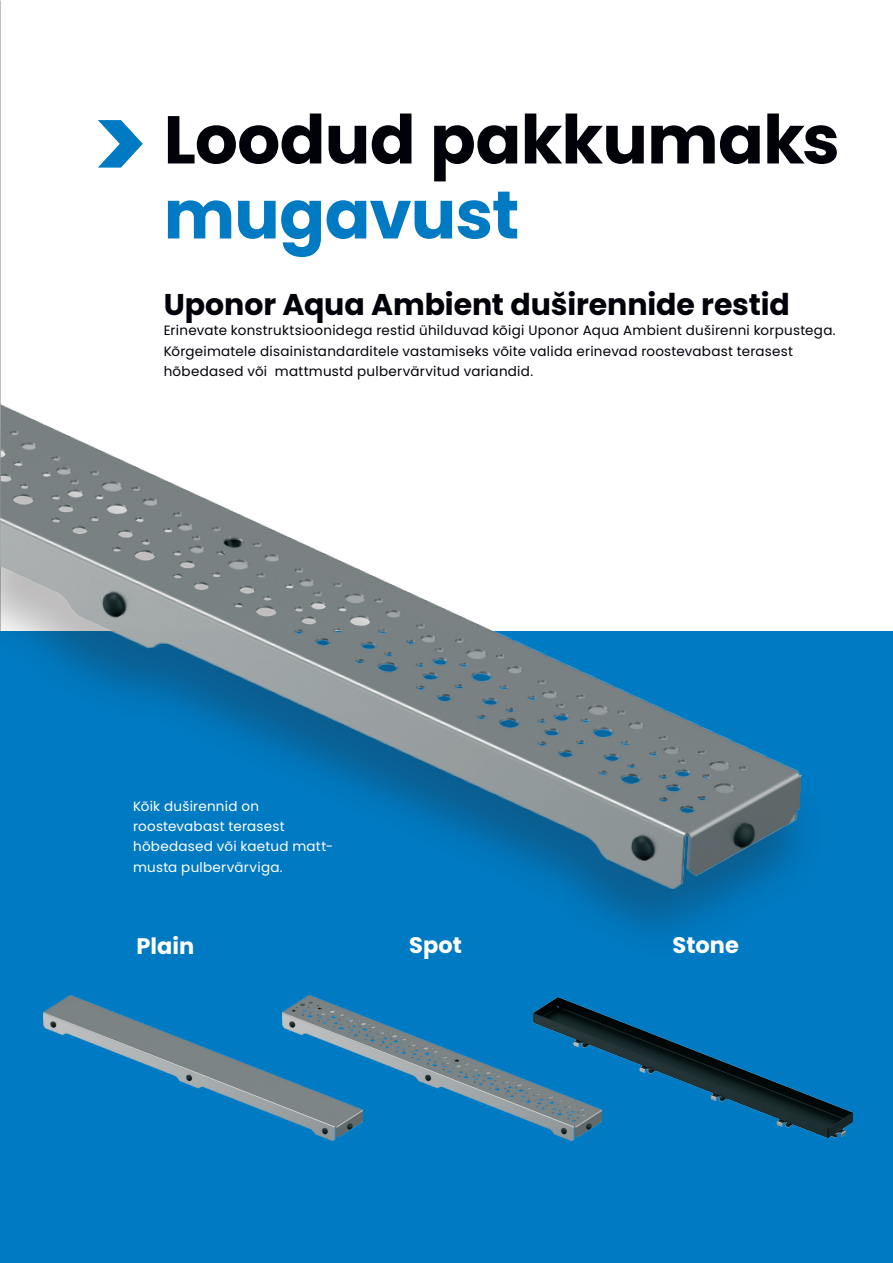
<style>
.page{position:relative;width:893px;height:1263px;background:#fff}
.page>*{position:absolute;margin:0;border:0;box-sizing:border-box;transform-origin:0 0}
.Large_Header_-_45pt{font:700 67.5px/75px "Poppins";letter-spacing:-.01em;color:#000109}
.Subhead_-_20pt{font:700 30px "Poppins";letter-spacing:-.005em;color:#000109}
.Subhead_-_15pt{font:700 22.5px "Poppins";color:#fff}
.Subhead_-_20pt-2{font:13.5px/20.2px "Poppins";letter-spacing:.02em;color:#000109}
.Body_Copy_-_9pt{font:13.5px/20.2px "Poppins";letter-spacing:.02em;color:#fff}
.s1{color:#007ac2}
</style>
<div class="page">
<div style="left:0;top:631px;width:893px;height:632px;background:#007ac2"></div>
<div style="left:0;top:411px;width:825px;height:550px;background:#231f20;opacity:.3"></div>
<img style="left:0;top:283px;width:825px;height:613px">
<svg style="left:98px;top:120px;width:45px;height:48px"></svg>
<img style="left:43px;top:995px;width:239px;height:123px">
<img style="left:282px;top:995px;width:293px;height:145px">
<img style="left:534px;top:997px;width:319px;height:141px">
<p class="Large_Header_-_45pt" style="left:164px;top:103px;width:677px">Loodud pakkumaks <span class="s1">mugavust</span></p>
<p class="Subhead_-_20pt" style="left:164px;top:287px;width:628px">Uponor Aqua Ambient duširennide restid</p>
<p class="Subhead_-_20pt-2" style="left:164px;top:320px;width:674px">Erinevate konstruktsioonidega restid ühilduvad kõigi Uponor Aqua Ambient duširenni korpustega.<br>Kõrgeimatele disainistandarditele vastamiseks võite valida erinevad roostevabast terasest hõbedased või mattmustd pulbervärvitud variandid.</p>
<p class="Body_Copy_-_9pt" style="left:133px;top:796px;width:202px">Kõik duširennid on roostevabast terasest hõbedased või kaetud matt&shy;musta pulbervärviga.</p>
<p class="Subhead_-_15pt" style="left:136px;top:933px;width:59px">Plain</p>
<p class="Subhead_-_15pt" style="left:409px;top:932px;width:54px">Spot</p>
<p class="Subhead_-_15pt" style="left:672px;top:932px;width:68px">Stone</p>
</div>
